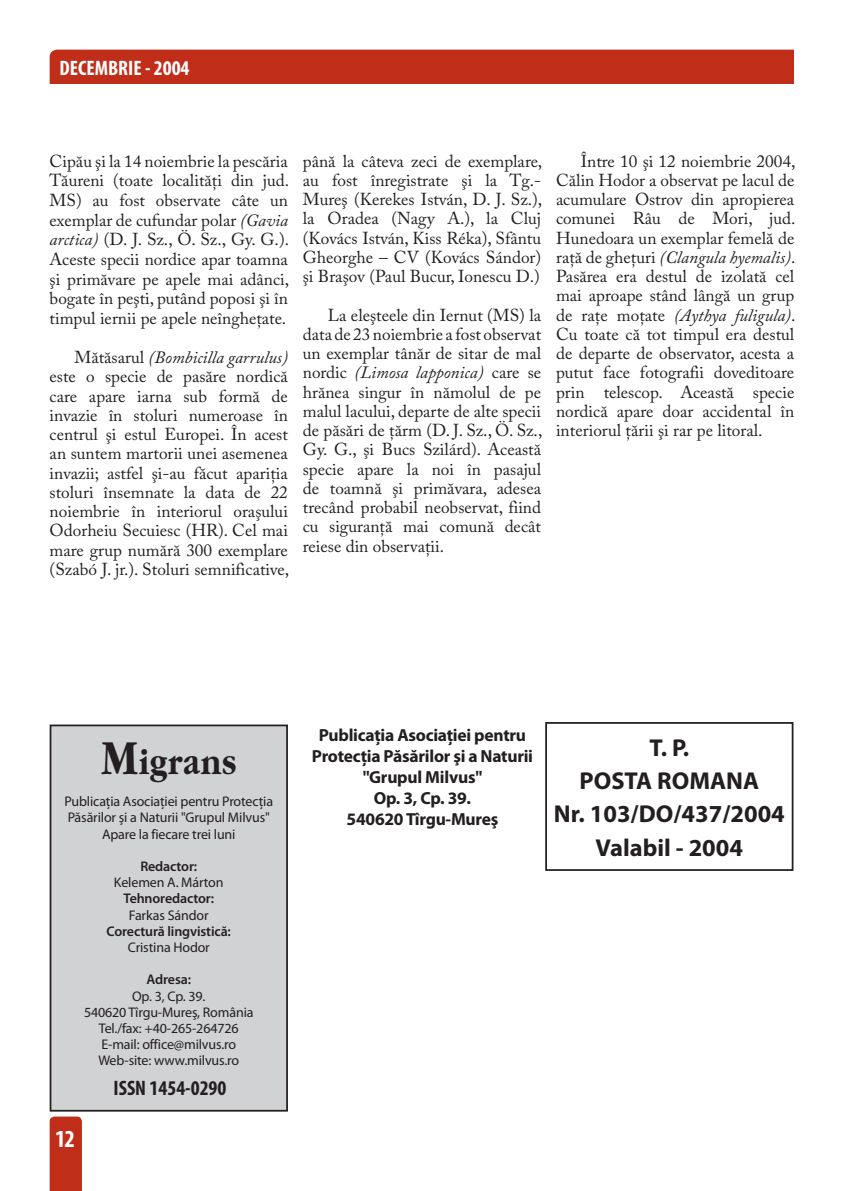
<style>
.page{position:relative;width:844px;height:1191px;background:#fff}
.page>*{position:absolute;margin:0;border:0;box-sizing:border-box;transform-origin:0 0}
.t1{font:700 35px "Garamond Itc TEE";color:#231f20;scale:.85 1}
.t2{font:700 24.5px/33.2px "Myriad Pro";color:#231f20;text-align:center}
.t3{font:700 condensed 24.5px "Myriad Pro";color:#fff}
.t4{font:700 condensed 21px "Myriad Pro";color:#fff}
.t5{font:700 condensed 21px "Myriad Pro";color:#231f20}
.t6{font:700 17.5px/21px "Myriad Pro";letter-spacing:-.015em;color:#231f20;text-align:center}
.t7{font:17.32px/19.2px "Adobe Caslon Pro";color:#231f20;text-align:justify}
.t8{font:14px/16.1px "Myriad Pro";letter-spacing:-.01em;color:#231f20;text-align:center}
.t9{font:600 14px "Myriad Pro";letter-spacing:-.01em;color:#231f20}
.s1{font-style:italic}
.s2{font-size:47.25px}
</style>
<div class="page">
<div style="left:50px;top:50px;width:744px;height:34px;background:#c02d19"></div>
<div style="left:50px;top:1116px;width:32px;height:75px;background:#c02d19"></div>
<div style="left:50px;top:725px;width:237px;height:385px;background:#d1d2d4"></div>
<div style="left:50px;top:724px;width:238px;height:387px;border:2px solid #231f20"></div>
<div style="left:545px;top:722px;width:248px;height:149px;border:2px solid #231f20"></div>
<p class="t4" style="left:60px;top:56px;width:131px">DECEMBRIE - 2004</p>
<p class="t7" style="left:50px;top:151px;width:241px;line-height:19.8px">Cipău şi la 14 noiembrie la pescăria Tăureni (toate localităţi din jud.<br>MS) au fost observate câte un exemplar de cufundar polar <span class="s1">(Gavia arctica)</span> (D. J. Sz., Ö. Sz., Gy. G.).<br>Aceste specii nordice apar toamna şi primăvare pe apele mai adânci, bogate în peşti, putând poposi şi în timpul iernii pe apele neîngheţate.</p>
<p class="t7" style="left:50px;top:347px;width:241px;text-indent:25px">Mătăsarul <span class="s1">(Bombicilla garrulus) </span>este o specie de pasăre nordică care apare iarna sub formă de invazie în stoluri numeroase în centrul şi estul Europei. În acest an suntem martorii unei asemenea invazii; astfel şi-au făcut apariţia stoluri însemnate la data de 22 noiembrie în interiorul oraşului Odorheiu Secuiesc (HR). Cel mai mare grup numără 300 exemplare (Szabó J. jr.). Stoluri semnificative,</p>
<p class="t7" style="left:303px;top:151px;width:241px">până la câteva zeci de exemplare, au fost înregistrate şi la Tg.- Mureş (Kerekes István, D. J. Sz.), la Oradea (Nagy A.), la Cluj (Kovács István, Kiss Réka), Sfântu Gheorghe – CV (Kovács Sándor) şi Braşov (Paul Bucur, Ionescu D.)</p>
<p class="t7" style="left:303px;top:305px;width:241px;text-indent:25px">La eleşteele din Iernut (MS) la data de 23 noiembrie a fost observat un exemplar tânăr de sitar de mal nordic <span class="s1">(Limosa lapponica)</span> care se hrănea singur în nămolul de pe malul lacului, departe de alte specii de păsări de ţărm (D. J. Sz., Ö. Sz., Gy. G., şi Bucs Szilárd). Această specie apare la noi în pasajul de toamnă şi primăvara, adesea trecând probabil neobservat, fiind cu siguranţă mai comună decât reiese din observaţii.</p>
<p class="t7" style="left:556px;top:151px;width:241px;text-indent:25px">Între 10 şi 12 noiembrie 2004, Călin Hodor a observat pe lacul de acumulare Ostrov din apropierea comunei Râu de Mori, jud.<br>Hunedoara un exemplar femelă de raţă de gheţuri <span class="s1">(Clangula hyemalis)</span>.<br>Pasărea era destul de izolată cel mai aproape stând lângă un grup de raţe moţate <span class="s1">(Aythya fuligula)</span>.<br>Cu toate că tot timpul era destul de departe de observator, acesta a putut face fotografii doveditoare prin telescop. Această specie nordică apare doar accidental în interiorul ţării şi rar pe litoral.</p>
<h1 class="t1" style="left:101px;top:742px;width:161px"><span class="s2">M</span>igrans</h1>
<p class="t8" style="left:64px;top:793px;width:210px">Publicaţia Asociaţiei pentru Protecţia<br>Păsărilor şi a Naturii "Grupul Milvus"<br>Apare la fiecare trei luni</p>
<p class="t9" style="left:140px;top:858px;width:58px">Redactor:</p>
<p class="t8" style="left:114px;top:874px;width:111px">Kelemen A. Márton</p>
<p class="t9" style="left:123px;top:891px;width:92px">Tehnoredactor:</p>
<p class="t8" style="left:129px;top:907px;width:81px">Farkas Sándor</p>
<p class="t9" style="left:107px;top:923px;width:126px">Corectură lingvistică:</p>
<p class="t8" style="left:128px;top:939px;width:84px">Cristina Hodor</p>
<p class="t9" style="left:146px;top:972px;width:46px">Adresa:</p>
<p class="t8" style="left:84px;top:988px;width:171px">Op. 3, Cp. 39.<br>540620 Tîrgu-Mureş, România<br>Tel./fax: +40-265-264726<br>E-mail: office@milvus.ro<br>Web-site: www.milvus.ro</p>
<p class="t5" style="left:113px;top:1076px;width:114px">ISSN 1454-0290</p>
<h2 class="t3" style="left:55px;top:1125px;width:21px">12</h2>
<p class="t6" style="left:312px;top:724px;width:222px">Publicaţia Asociaţiei pentru<br>Protecţia Păsărilor şi a Naturii "Grupul Milvus"<br>Op. 3, Cp. 39.<br>540620 Tîrgu-Mureş</p>
<h2 class="t2" style="left:553px;top:731px;width:232px">T. P.<br>POSTA ROMANA<br>Nr. 103/DO/437/2004<br>Valabil - 2004</h2>
</div>
